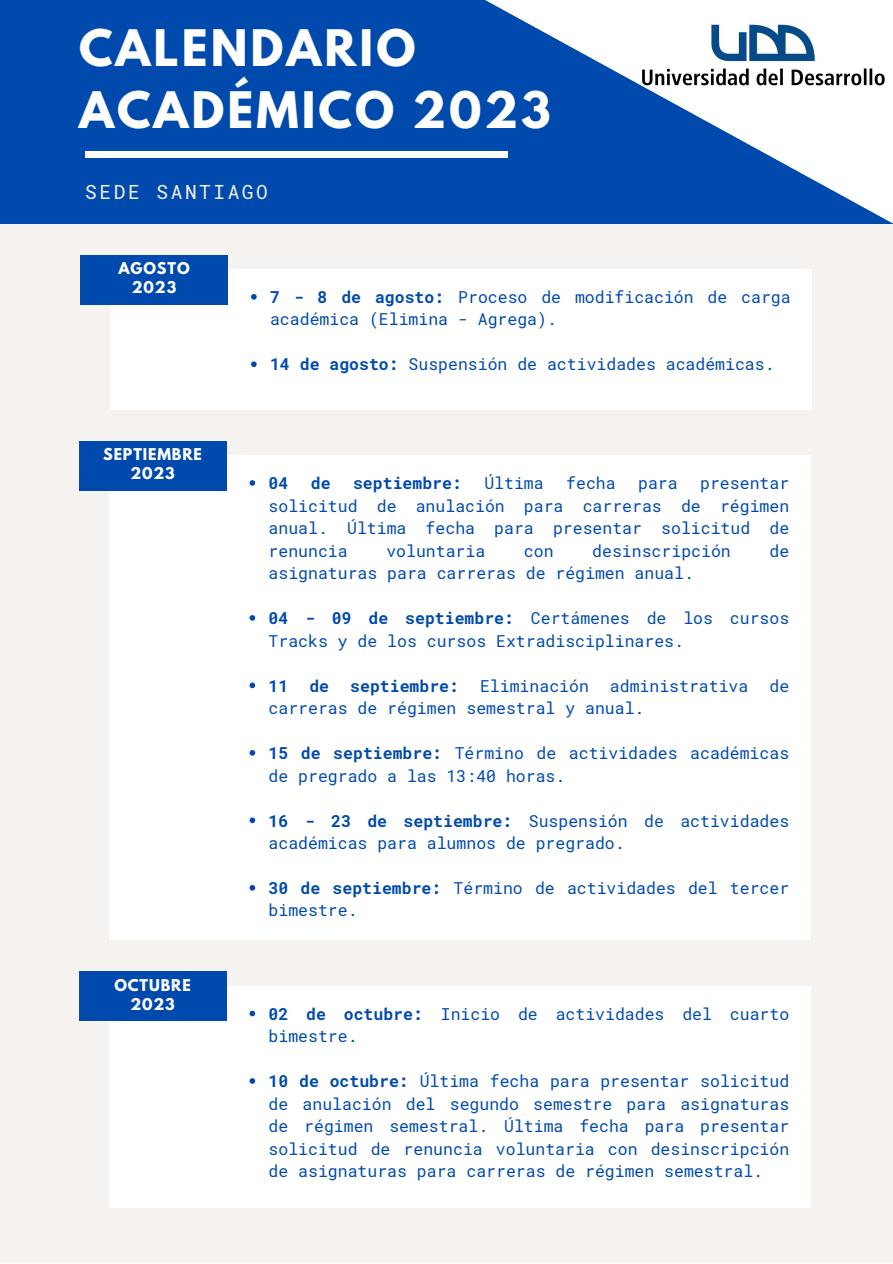
<style>
.page{position:relative;width:893px;height:1264px;background:#fff}
.page>*{position:absolute;margin:0;border:0;box-sizing:border-box;transform-origin:0 0}
.t1{font:700 44.55px/61.8px "League Spartan";letter-spacing:.07em;color:#fff}
.t2{font:19.5px "Roboto Mono";letter-spacing:.13em;color:#f6f2ef}
.t3{font:16.5px/22.5px "Roboto Mono";color:#004aad}
.t4{font:700 16.5px "Roboto Mono";color:#004aad}
.t5{font:700 14.4px/19px "League Spartan";letter-spacing:.06em;color:#fff;text-align:center}
.s1{font-weight:700}
</style>
<div class="page">
<div style="left:0;top:0;width:892px;height:1262px;background:#f6f2ef"></div>
<div style="left:0;top:0;width:892px;height:224px;background:#004aad"></div>
<div style="left:109px;top:455px;width:701px;height:485px;background:#fff"></div>
<div style="left:79px;top:441px;width:147px;height:49px;background:#004aad"></div>
<svg style="left:249px;top:480px;width:6px;height:6px"></svg>
<svg style="left:249px;top:615px;width:6px;height:5px"></svg>
<svg style="left:249px;top:682px;width:6px;height:6px"></svg>
<svg style="left:249px;top:750px;width:6px;height:5px"></svg>
<svg style="left:249px;top:817px;width:6px;height:6px"></svg>
<svg style="left:249px;top:885px;width:6px;height:5px"></svg>
<div style="left:85px;top:151px;width:422px;height:7px;background:#fff"></div>
<svg style="left:485px;top:0;width:407px;height:223px"></svg>
<img style="left:634px;top:12px;width:258px;height:83px">
<div style="left:110px;top:269px;width:701px;height:141px;background:#fff"></div>
<div style="left:80px;top:255px;width:148px;height:49px;background:#004aad"></div>
<svg style="left:251px;top:294px;width:6px;height:5px"></svg>
<svg style="left:251px;top:361px;width:6px;height:6px"></svg>
<div style="left:109px;top:986px;width:701px;height:221px;background:#fff"></div>
<div style="left:79px;top:971px;width:147px;height:49px;background:#004aad"></div>
<svg style="left:249px;top:1010px;width:6px;height:6px"></svg>
<svg style="left:249px;top:1078px;width:6px;height:5px"></svg>
<p class="t1" style="left:79px;top:23px;width:473px">CALENDARIO<br>ACADÉMICO 2023</p>
<p class="t2" style="left:85px;top:179px;width:184px">SEDE SANTIAGO</p>
<p class="t5" style="left:118px;top:261px;width:73px">AGOSTO</p>
<p class="t5" style="left:132px;top:280px;width:46px">2023</p>
<p class="t5" style="left:103px;top:447px;width:100px">SEPTIEMBRE<br>2023</p>
<p class="t5" style="left:114px;top:977px;width:78px">OCTUBRE</p>
<p class="t5" style="left:130px;top:996px;width:46px">2023</p>
<p class="t3" style="left:270px;top:285px;width:522px"><span class="s1">7 - 8 de agosto:</span> Proceso de modificación de carga académica (Elimina - Agrega).</p>
<p class="t3" style="left:270px;top:353px;width:506px"><span class="s1">14 de agosto:</span> Suspensión de actividades académicas.</p>
<p class="t4" style="left:268px;top:472px;width:21px">04</p>
<p class="t4" style="left:311px;top:472px;width:21px">de</p>
<p class="t4" style="left:353px;top:472px;width:110px">septiembre:</p>
<p class="t3" style="left:484px;top:471px;width:61px">Última</p>
<p class="t3" style="left:566px;top:471px;width:51px">fecha</p>
<p class="t3" style="left:638px;top:471px;width:41px">para</p>
<p class="t3" style="left:268px;top:471px;width:522px;text-align:justify;text-indent:431px">presentar solicitud de anulación para carreras de régimen anual. Última fecha para presentar solicitud de renuncia</p>
<p class="t3" style="left:386px;top:539px;width:100px">voluntaria</p>
<p class="t3" style="left:524px;top:539px;width:31px">con</p>
<p class="t3" style="left:592px;top:539px;width:140px">desinscripción</p>
<p class="t3" style="left:769px;top:539px;width:21px">de</p>
<p class="t3" style="left:268px;top:561px;width:427px">asignaturas para carreras de régimen anual.</p>
<p class="t3" style="left:268px;top:606px;width:522px"><span class="s1">04 - 09 de septiembre:</span> Certámenes de los cursos<br>Tracks y de los cursos Extradisciplinares.</p>
<p class="t4" style="left:268px;top:674px;width:21px">11</p>
<p class="t4" style="left:309px;top:674px;width:21px">de</p>
<p class="t4" style="left:350px;top:674px;width:110px">septiembre:</p>
<p class="t3" style="left:480px;top:674px;width:110px">Eliminación</p>
<p class="t3" style="left:610px;top:674px;width:140px">administrativa</p>
<p class="t3" style="left:769px;top:674px;width:21px">de</p>
<p class="t3" style="left:268px;top:696px;width:377px">carreras de régimen semestral y anual.</p>
<p class="t3" style="left:268px;top:741px;width:522px"><span class="s1">15 de septiembre:</span> Término de actividades académicas de pregrado a las 13:40 horas.</p>
<p class="t3" style="left:268px;top:808px;width:522px"><span class="s1">16 - 23 de septiembre:</span> Suspensión de actividades académicas para alumnos de pregrado.</p>
<p class="t3" style="left:268px;top:876px;width:522px"><span class="s1">30 de septiembre:</span> Término de actividades del tercer bimestre.</p>
<p class="t3" style="left:268px;top:1002px;width:522px"><span class="s1">02 de octubre:</span> Inicio de actividades del cuarto bimestre.</p>
<p class="t3" style="left:268px;top:1069px;width:522px;text-align:justify"><span class="s1">10 de octubre:</span> Última fecha para presentar solicitud de anulación del segundo semestre para asignaturas de régimen semestral. Última fecha para presentar solicitud de renuncia voluntaria con desinscripción de asignaturas para carreras de régimen semestral.</p>
</div>
